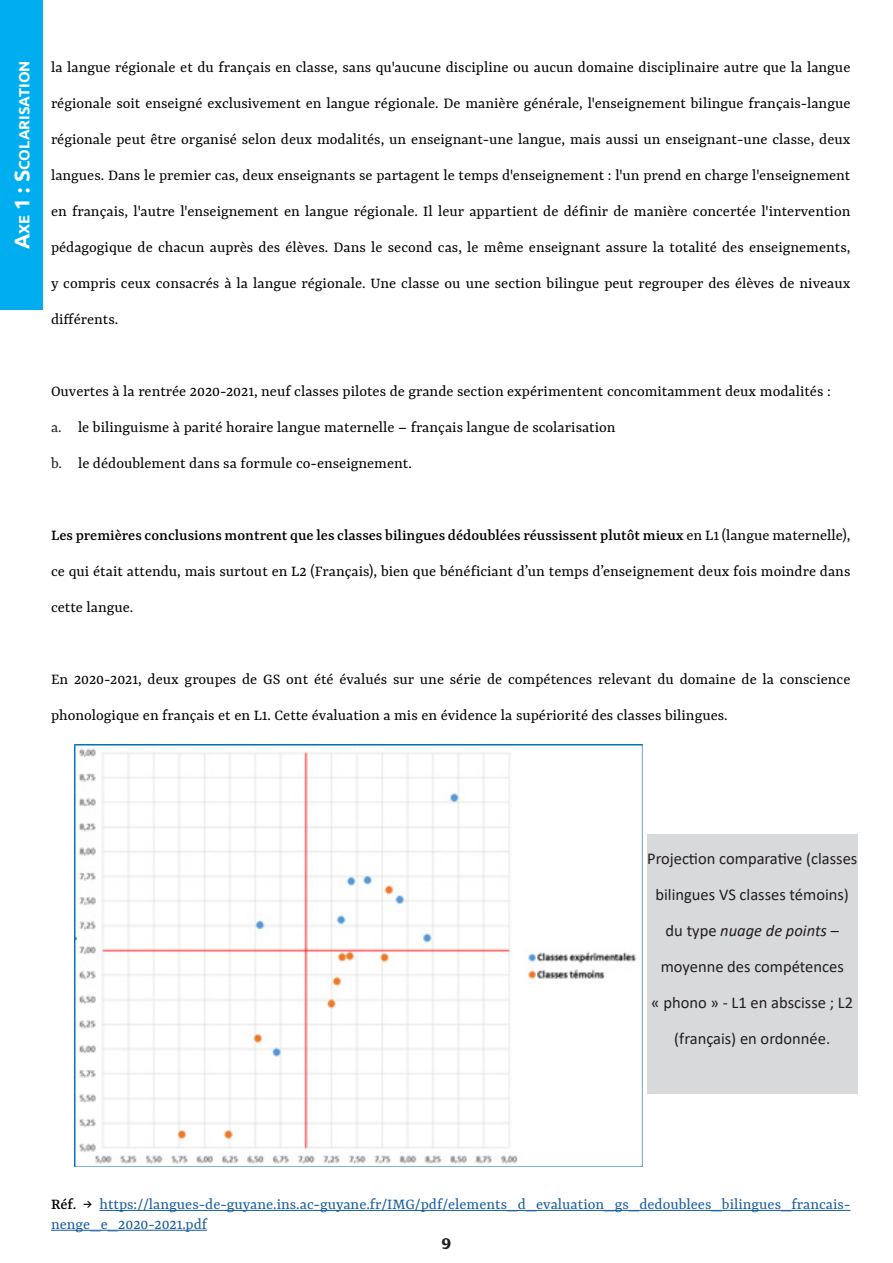
<style>
.page{position:relative;width:893px;height:1263px;background:#fff}
.page>*{position:absolute;margin:0;border:0;box-sizing:border-box;transform-origin:0 0}
.t1{font:700 21px "Yrsa";color:#231f20}
.t2{font:16.5px/36px "Yrsa";color:#000;text-align:justify}
.t3{font:16.5px/36px "Calibri";color:#231f20;text-align:center}
.t4{font:16.5px/19.8px "Yrsa";color:#175d9e}
.t5{font:700 14.85px "Ubuntu";color:#fff}
.s1{font-size:21.15px}
.s2{color:#231f20}
.s3{font-weight:500}
.s4{font-style:italic}
.s5{font-weight:500;color:#000}
</style>
<div class="page">
<div style="left:0;top:0;width:43px;height:309px;background:#00aeef"></div>
<hr style="left:99px;top:1210px;width:751px;height:1px;background:#175d9e">
<hr style="left:51px;top:1230px;width:156px;height:1px;background:#175d9e">
<img style="left:74px;top:745px;width:568px;height:421px">
<div style="left:647px;top:834px;width:210px;height:260px;background:#d8d9db"></div>
<p class="t5" style="left:15px;top:249px;width:190px;rotate:-90deg"><span class="s1">A</span>xe <span class="s1">1 : S</span>colarisation</p>
<p class="t2" style="left:51px;top:49px;width:801px">la langue régionale et du français en classe, sans qu'aucune discipline ou aucun domaine disciplinaire autre que la langue régionale soit enseigné exclusivement en langue régionale. De manière générale, l'enseignement bilingue français-langue régionale peut être organisé selon deux modalités, un enseignant-une langue, mais aussi un enseignant-une classe, deux langues. Dans le premier cas, deux enseignants se partagent le temps d'enseignement : l'un prend en charge l'enseignement en français, l'autre l'enseignement en langue régionale. Il leur appartient de définir de manière concertée l'intervention pédagogique de chacun auprès des élèves. Dans le second cas, le même enseignant assure la totalité des enseignements, y compris ceux consacrés à la langue régionale. Une classe ou une section bilingue peut regrouper des élèves de niveaux différents.</p>
<p class="t2" style="left:51px;top:373px;width:781px;text-align:left">Ouvertes à la rentrée 2020-2021, neuf classes pilotes de grande section expérimentent concomitamment deux modalités : <span class="s2">a.</span> le bilinguisme à parité horaire langue maternelle – français langue de scolarisation<br><span class="s2">b.</span> le dédoublement dans sa formule co-enseignement.</p>
<p class="t2" style="left:51px;top:517px;width:801px"><span class="s3">Les premières conclusions montrent que les classes bilingues dédoublées réussissent plutôt mieux</span> en L1 (langue maternelle), ce qui était attendu, mais surtout en L2 (Français), bien que bénéficiant d’un temps d’enseignement deux fois moindre dans cette langue.</p>
<p class="t2" style="left:51px;top:661px;width:801px">En 2020-2021, deux groupes de GS ont été évalués sur une série de compétences relevant du domaine de la conscience phonologique en français et en L1. Cette évaluation a mis en évidence la supériorité des classes bilingues.</p>
<p class="t3" style="left:647px;top:840px;width:212px">Projection comparative (classes bilingues VS classes témoins) du type <span class="s4">nuage de points</span> – moyenne des compétences<br>« phono » - L1 en abscisse ; L2 (français) en ordonnée.</p>
<p class="t4" style="left:51px;top:1194px;width:801px"><span class="s5">Réf. →</span> https://langues-de-guyane.ins.ac-guyane.fr/IMG/pdf/elements_d_evaluation_gs_dedoublees_bilingues_francais&shy;nenge_e_2020-2021.pdf</p>
<p class="t1" style="left:442px;top:1231px;width:11px">9</p>
</div>
